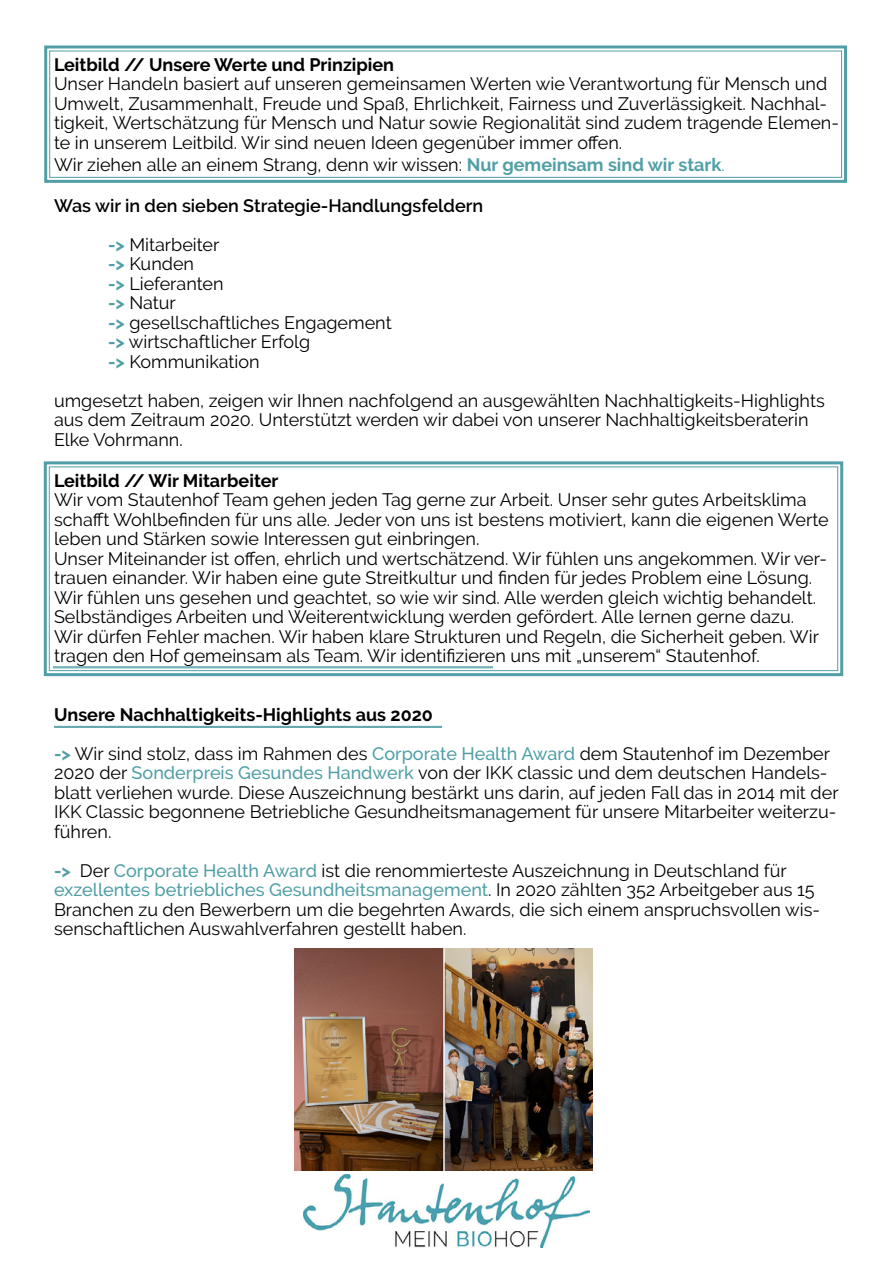
<style>
.page{position:relative;width:893px;height:1263px;background:#fff}
.page>*{position:absolute;margin:0;border:0;box-sizing:border-box;transform-origin:0 0}
.t1{font:18px/19.5px "Raleway";color:#000}
.t2{font:700 18px "Raleway";color:#000}
.t3{font:600 18px/39px "Raleway";color:#000}
.s1{font-weight:700;color:#509fa6}
.s2{color:#509fa6}
.s3{font-weight:400}
.s4{font-weight:700}
.s5{font-weight:500;color:#509fa6}
</style>
<div class="page">
<img style="left:304px;top:1174px;width:285px;height:73px">
<svg style="left:44px;top:45px;width:804px;height:138px"></svg>
<div style="left:49px;top:50px;width:793px;height:128px;border:1px solid #509fa6"></div>
<svg style="left:43px;top:461px;width:801px;height:216px"></svg>
<div style="left:49px;top:466px;width:789px;height:205px;border:1px solid #509fa6"></div>
<hr style="left:53px;top:666px;width:440px;height:1px;background:#509fa6">
<hr style="left:53px;top:667px;width:440px;height:1px;background:#509fa6">
<img style="left:295px;top:948px;width:297px;height:223px">
<hr style="left:54px;top:726px;width:388px;height:1px;background:#509fa6">
<hr style="left:54px;top:727px;width:388px;height:1px;background:#509fa6">
<p class="t2" style="left:54px;top:54px;width:342px">Leitbild // Unsere Werte und Prinzipien</p>
<p class="t1" style="left:54px;top:74px;width:786px">Unser Handeln basiert auf unseren gemeinsamen Werten wie Verantwortung für Mensch und Umwelt, Zusammenhalt, Freude und Spaß, Ehrlichkeit, Fairness und Zuverlässigkeit. Nachhal&shy;tigkeit, Wertschätzung für Mensch und Natur sowie Regionalität sind zudem tragende Elemen&shy;te in unserem Leitbild. Wir sind neuen Ideen gegenüber immer offen.</p>
<p class="t1" style="left:54px;top:154px;width:672px">Wir ziehen alle an einem Strang, denn wir wissen: <span class="s1">Nur gemeinsam sind wir stark</span><span class="s2">.</span></p>
<p class="t3" style="left:108px;top:186px;width:377px;text-indent:-54px">Was wir in den sieben Strategie-Handlungsfeldern <span class="s1">-&gt;</span> <span class="s3">Mitarbeiter</span></p>
<p class="t1" style="left:108px;top:254px;width:285px"><span class="s1">-&gt;</span> Kunden<br><span class="s1">-&gt;</span> Lieferanten<br><span class="s1">-&gt;</span> Natur<br><span class="s1">-&gt;</span> gesellschaftliches Engagement <span class="s1">-&gt;</span> wirtschaftlicher Erfolg<br><span class="s1">-&gt;</span> Kommunikation</p>
<p class="t1" style="left:54px;top:390px;width:772px">umgesetzt haben, zeigen wir Ihnen nachfolgend an ausgewählten Nachhaltigkeits-Highlights aus dem Zeitraum 2020. Unterstützt werden wir dabei von unserer Nachhaltigkeitsberaterin<br>Elke Vohrmann.</p>
<p class="t2" style="left:54px;top:470px;width:226px">Leitbild // Wir Mitarbeiter</p>
<p class="t1" style="left:54px;top:490px;width:776px">Wir vom Stautenhof Team gehen jeden Tag gerne zur Arbeit. Unser sehr gutes Arbeitsklima schafft Wohlbefinden für uns alle. Jeder von uns ist bestens motiviert, kann die eigenen Werte leben und Stärken sowie Interessen gut einbringen.<br>Unser Miteinander ist offen, ehrlich und wertschätzend. Wir fühlen uns angekommen. Wir ver&shy;trauen einander. Wir haben eine gute Streitkultur und finden für jedes Problem eine Lösung.<br>Wir fühlen uns gesehen und geachtet, so wie wir sind. Alle werden gleich wichtig behandelt.<br>Selbständiges Arbeiten und Weiterentwicklung werden gefördert. Alle lernen gerne dazu.<br>Wir dürfen Fehler machen. Wir haben klare Strukturen und Regeln, die Sicherheit geben. Wir tragen den Hof gemeinsam als Team. Wir identifizieren uns mit „unserem“ Stautenhof.</p>
<p class="t1" style="left:54px;top:695px;width:778px;line-height:39px"><span class="s4">Unsere Nachhaltigkeits-Highlights aus 2020<br></span><span class="s1">-&gt;</span> Wir sind stolz, dass im Rahmen des <span class="s5">Corporate Health Award</span> dem Stautenhof im Dezember</p>
<p class="t1" style="left:54px;top:763px;width:786px">2020 der <span class="s5">Sonderpreis Gesundes Handwerk</span> von der IKK classic und dem deutschen Handels&shy;blatt verliehen wurde. Diese Auszeichnung bestärkt uns darin, auf jeden Fall das in 2014 mit der IKK Classic begonnene Betriebliche Gesundheitsmanagement für unsere Mitarbeiter weiterzu&shy;führen.</p>
<p class="t1" style="left:54px;top:860px;width:768px"><span class="s1">-&gt;</span> Der <span class="s5">Corporate Health Award</span> ist die renommierteste Auszeichnung in Deutschland für <span class="s5">exzellentes betriebliches Gesundheitsmanagement</span>. In 2020 zählten 352 Arbeitgeber aus 15<br>Branchen zu den Bewerbern um die begehrten Awards, die sich einem anspruchsvollen wis&shy;senschaftlichen Auswahlverfahren gestellt haben.</p>
</div>
